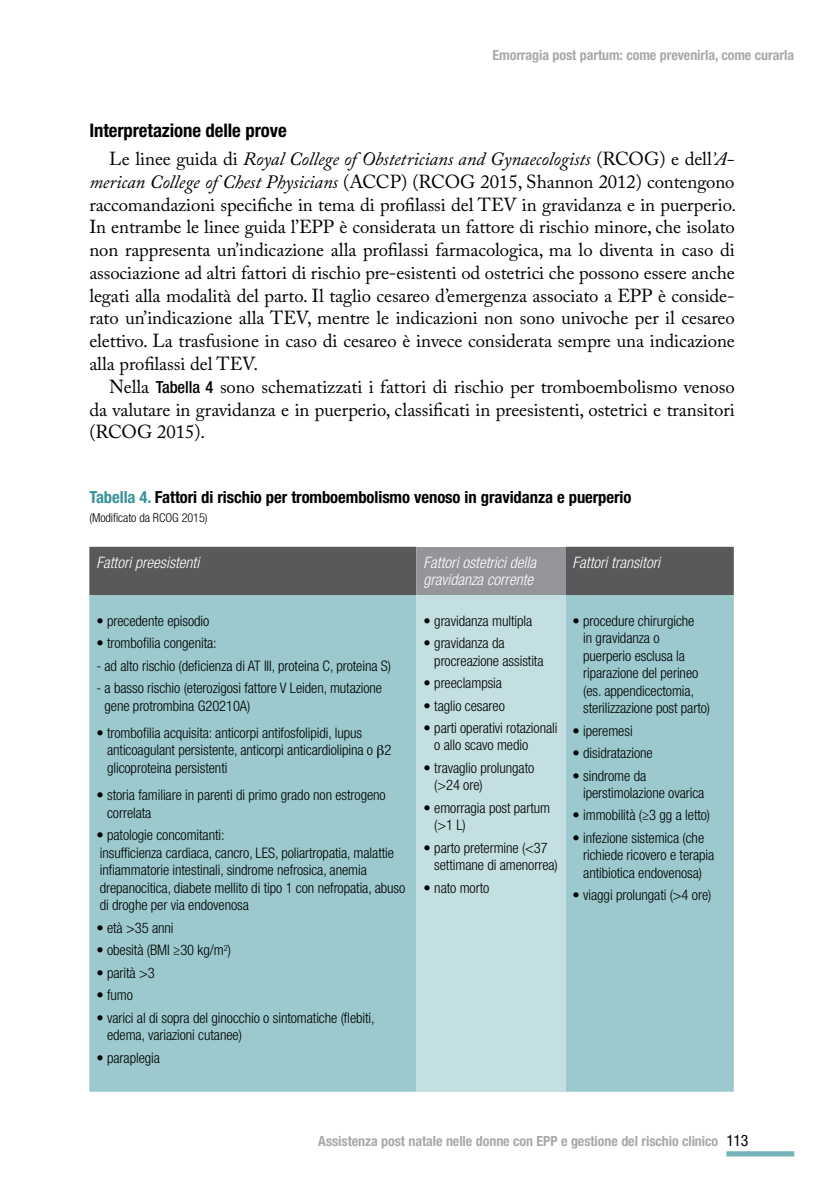
<style>
.page{position:relative;width:829px;height:1191px;background:#fff}
.page>*{position:absolute;margin:0;border:0;box-sizing:border-box;transform-origin:0 0}
.t1{font:18.72px/22.8px "Adobe Caslon Pro";letter-spacing:-.005em;color:#000;text-align:justify}
.t2{font:700 condensed 18.72px "Helvetica Neue LT Std";letter-spacing:-.005em;color:#000}
.t3{font:700 condensed 16.62px "Helvetica Neue LT Std";letter-spacing:-.005em;color:#000}
.t4{font:italic 300 condensed 15.75px/17.5px "Helvetica Neue LT Std";color:#fff}
.t5{font:condensed 15.75px "Helvetica Neue LT Std";color:#000}
.t6{font:300 condensed 14.53px/17.5px "Helvetica Neue LT Std";letter-spacing:-.005em;color:#000}
.t7{font:700 condensed 14px "Helvetica Neue LT Std";letter-spacing:-.005em;color:#a7a9ac}
.t8{font:300 condensed 12.25px "Helvetica Neue LT Std";letter-spacing:-.005em;color:#000}
.s1{font-style:italic}
.s2{font-family:"Helvetica Neue LT Std";font-weight:500;font-stretch:condensed;font-size:16.62px}
.s3{color:#38939b}
</style>
<div class="page">
<div style="left:726px;top:1151px;width:68px;height:5px;background:#74b3b9"></div>
<div style="left:89px;top:547px;width:644px;height:48px;background:#58595b"></div>
<div style="left:416px;top:547px;width:149px;height:48px;background:#939598"></div>
<div style="left:89px;top:595px;width:644px;height:496px;background:#9bc9cd"></div>
<div style="left:416px;top:595px;width:149px;height:496px;background:#c3dfe1"></div>
<svg style="left:377px;top:745px;width:7px;height:13px"></svg>
<p class="t7" style="left:492px;top:46px;width:303px">Emorragia post partum: come prevenirla, come curarla</p>
<p class="t2" style="left:89px;top:119px;width:199px">Interpretazione delle prove</p>
<p class="t1" style="left:89px;top:147px;width:648px;text-indent:20px">Le linee guida di <span class="s1">Royal College of Obstetricians and Gynaecologists</span> (RCOG) e dell<span class="s1">’A&shy;merican College of Chest Physicians</span> (ACCP) (RCOG 2015, Shannon 2012) contengono raccomandazioni specifiche in tema di profilassi del TEV in gravidanza e in puerperio.<br>In entrambe le linee guida l’EPP è considerata un fattore di rischio minore, che isolato non rappresenta un’indicazione alla profilassi farmacologica, ma lo diventa in caso di associazione ad altri fattori di rischio pre-esistenti od ostetrici che possono essere anche legati alla modalità del parto. Il taglio cesareo d’emergenza associato a EPP è conside&shy;rato un’indicazione alla TEV, mentre le indicazioni non sono univoche per il cesareo elettivo. La trasfusione in caso di cesareo è invece considerata sempre una indicazione alla profilassi del TEV.</p>
<p class="t1" style="left:89px;top:375px;width:647px;text-indent:20px">Nella <span class="s2">Tabella 4</span> sono schematizzati i fattori di rischio per tromboembolismo venoso da valutare in gravidanza e in puerperio, classificati in preesistenti, ostetrici e transitori (RCOG 2015).</p>
<p class="t3" style="left:89px;top:487px;width:543px"><span class="s3">Tabella 4.</span> Fattori di rischio per tromboembolismo venoso in gravidanza e puerperio</p>
<p class="t8" style="left:89px;top:511px;width:120px">(Modificato da RCOG 2015)</p>
<p class="t4" style="left:96px;top:554px;width:104px">Fattori preesistenti</p>
<p class="t4" style="left:423px;top:554px;width:114px">Fattori ostetrici della gravidanza corrente</p>
<p class="t4" style="left:572px;top:554px;width:89px">Fattori transitori</p>
<p class="t6" style="left:96px;top:611px;width:114px">• precedente episodio</p>
<p class="t6" style="left:96px;top:634px;width:122px">• trombofilia congenita:</p>
<p class="t6" style="left:96px;top:656px;width:296px">- ad alto rischio (deficienza di AT III, proteina C, proteina S)</p>
<p class="t6" style="left:104px;top:679px;width:279px;text-indent:-8px">- a basso rischio (eterozigosi fattore V Leiden, mutazione gene protrombina G20210A)</p>
<p class="t6" style="left:107px;top:724px;width:286px;text-indent:-11px">• trombofilia acquisita: anticorpi antifosfolipidi, lupus anticoagulant persistente, anticorpi anticardiolipina o 2 glicoproteina persistenti</p>
<p class="t6" style="left:107px;top:786px;width:280px;text-indent:-11px">• storia familiare in parenti di primo grado non estrogeno correlata</p>
<p class="t6" style="left:96px;top:826px;width:310px">• patologie concomitanti:<br>insufficienza cardiaca, cancro, LES, poliartropatia, malattie infiammatorie intestinali, sindrome nefrosica, anemia drepanocitica, diabete mellito di tipo 1 con nefropatia, abuso di droghe per via endovenosa</p>
<p class="t6" style="left:96px;top:919px;width:79px">• età &gt;35 anni</p>
<p class="t6" style="left:96px;top:941px;width:136px">• obesità (BMI ≥30 kg/m<sup>2</sup>)</p>
<p class="t6" style="left:96px;top:963px;width:60px">• parità &gt;3</p>
<p class="t6" style="left:96px;top:986px;width:38px">• fumo</p>
<p class="t6" style="left:107px;top:1008px;width:269px;text-indent:-11px">• varici al di sopra del ginocchio o sintomatiche (flebiti, edema, variazioni cutanee)</p>
<p class="t6" style="left:96px;top:1048px;width:65px">• paraplegia</p>
<p class="t6" style="left:583px;top:611px;width:128px;text-indent:-11px">• procedure chirurgiche<br>in gravidanza o puerperio esclusa la riparazione del perineo (es. appendicectomia, sterilizzazione post parto)</p>
<p class="t6" style="left:572px;top:721px;width:62px">• iperemesi</p>
<p class="t6" style="left:572px;top:744px;width:82px">• disidratazione</p>
<p class="t6" style="left:583px;top:766px;width:123px;text-indent:-11px">• sindrome da iperstimolazione ovarica</p>
<p class="t6" style="left:572px;top:806px;width:139px">• immobilità (≥3 gg a letto)</p>
<p class="t6" style="left:583px;top:829px;width:133px;text-indent:-11px">• infezione sistemica (che richiede ricovero e terapia antibiotica endovenosa)</p>
<p class="t6" style="left:572px;top:886px;width:140px">• viaggi prolungati (&gt;4 ore)</p>
<p class="t6" style="left:423px;top:611px;width:110px">• gravidanza multipla</p>
<p class="t6" style="left:434px;top:634px;width:111px;text-indent:-11px">• gravidanza da procreazione assistita</p>
<p class="t6" style="left:423px;top:674px;width:80px">• preeclampsia</p>
<p class="t6" style="left:423px;top:696px;width:83px">• taglio cesareo</p>
<p class="t6" style="left:434px;top:719px;width:125px;text-indent:-11px">• parti operativi rotazionali o allo scavo medio</p>
<p class="t6" style="left:434px;top:759px;width:101px;text-indent:-11px">• travaglio prolungato (&gt;24 ore)</p>
<p class="t6" style="left:434px;top:799px;width:117px;text-indent:-11px">• emorragia post partum (&gt;1 L)</p>
<p class="t6" style="left:434px;top:839px;width:125px;text-indent:-11px">• parto pretermine (&lt;37 settimane di amenorrea)</p>
<p class="t6" style="left:423px;top:879px;width:67px">• nato morto</p>
<p class="t7" style="left:318px;top:1133px;width:401px">Assistenza post natale nelle donne con EPP e gestione del rischio clinico</p>
<p class="t5" style="left:726px;top:1131px;width:24px">113</p>
</div>
